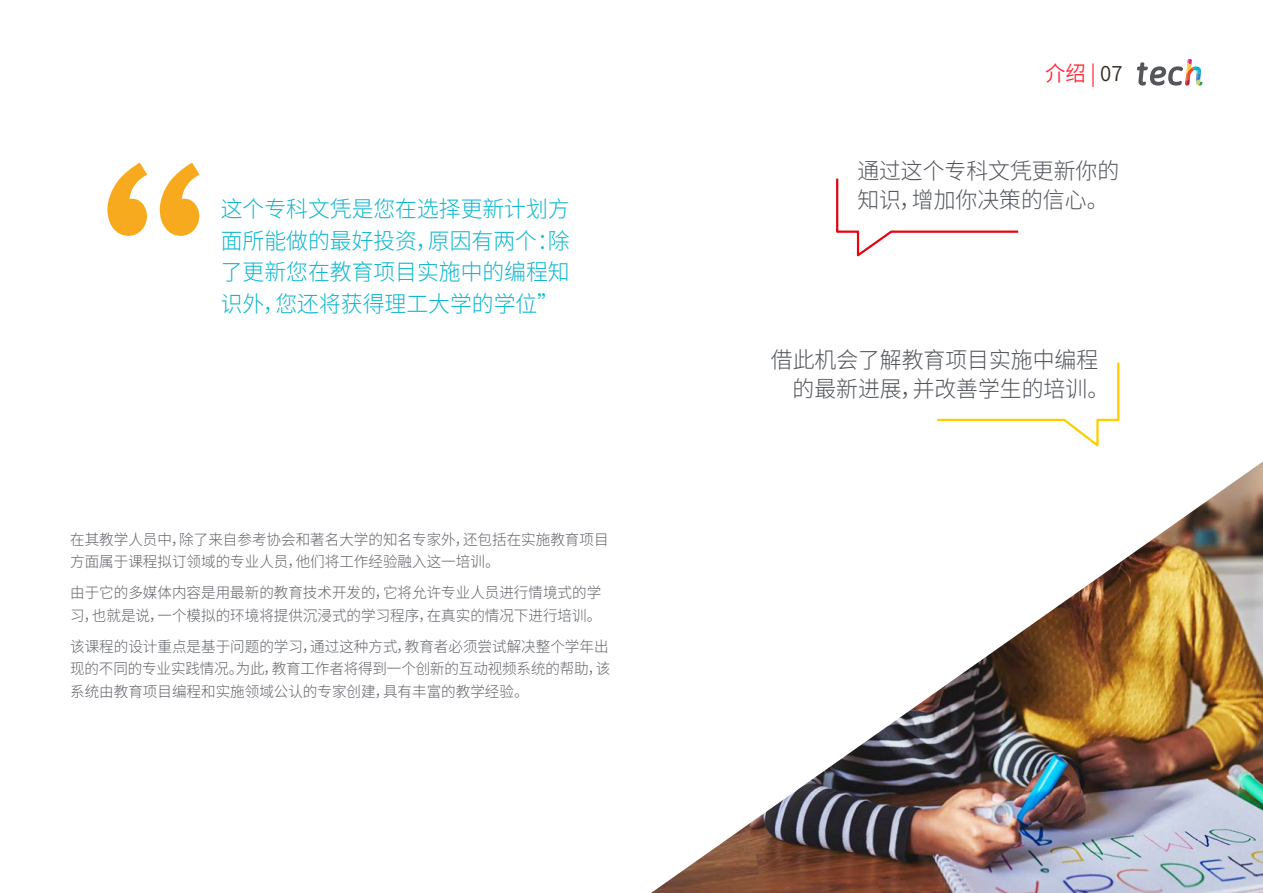
<style>
.page{position:relative;width:1263px;height:893px;background:#fff}
.page>*{position:absolute;margin:0;border:0;box-sizing:border-box;transform-origin:0 0}
.t1{font:300 22.5px/31.5px "Source Han Sans CN";color:#0fb6cf;text-align:justify}
.t2{font:300 22.5px/28.5px "Source Han Sans CN";color:#52555b}
.t3{font:21px "Source Han Sans CN";color:#ff293a}
.t4{font:300 15px/22.5px "Source Han Sans CN";color:#61646a}
.s1{color:#312e20}
</style>
<div class="page">
<svg style="left:107px;top:163px;width:93px;height:73px"></svg>
<img style="left:651px;top:461px;width:612px;height:432px">
<svg style="left:937px;top:362px;width:183px;height:85px"></svg>
<svg style="left:836px;top:178px;width:183px;height:79px"></svg>
<svg style="left:1137px;top:59px;width:65px;height:27px"></svg>
<h1 class="t1" style="left:221px;top:194px;width:350px">这个专科文凭是您在选择更新计划方面所能做的最好投资，原因有两个：除了更新您在教育项目实施中的编程知识外，您还将获得理工大学的学位”</h1>
<p class="t4" style="left:70px;top:528px;width:540px">在其教学人员中，除了来自参考协会和著名大学的知名专家外，还包括在实施教育项目方面属于课程拟订领域的专业人员，他们将工作经验融入这一培训。</p>
<p class="t4" style="left:70px;top:582px;width:533px">由于它的多媒体内容是用最新的教育技术开发的，它将允许专业人员进行情境式的学习，也就是说，一个模拟的环境将提供沉浸式的学习程序，在真实的情况下进行培训。</p>
<p class="t4" style="left:70px;top:635px;width:542px;text-align:justify">该课程的设计重点是基于问题的学习，通过这种方式，教育者必须尝试解决整个学年出现的不同的专业实践情况。为此，教育工作者将得到一个创新的互动视频系统的帮助，该系统由教育项目编程和实施领域公认的专家创建，具有丰富的教学经验。</p>
<h2 class="t3" style="left:1045px;top:61px;width:79px">介绍 | <span class="s1">07</span></h2>
<h1 class="t2" style="left:857px;top:157px;width:263px">通过这个专科文凭更新你的知识，增加你决策的信心。</h1>
<h1 class="t2" style="left:793px;top:346px;width:318px;text-indent:-22px">借此机会了解教育项目实施中编程的最新进展，并改善学生的培训。</h1>
</div>
